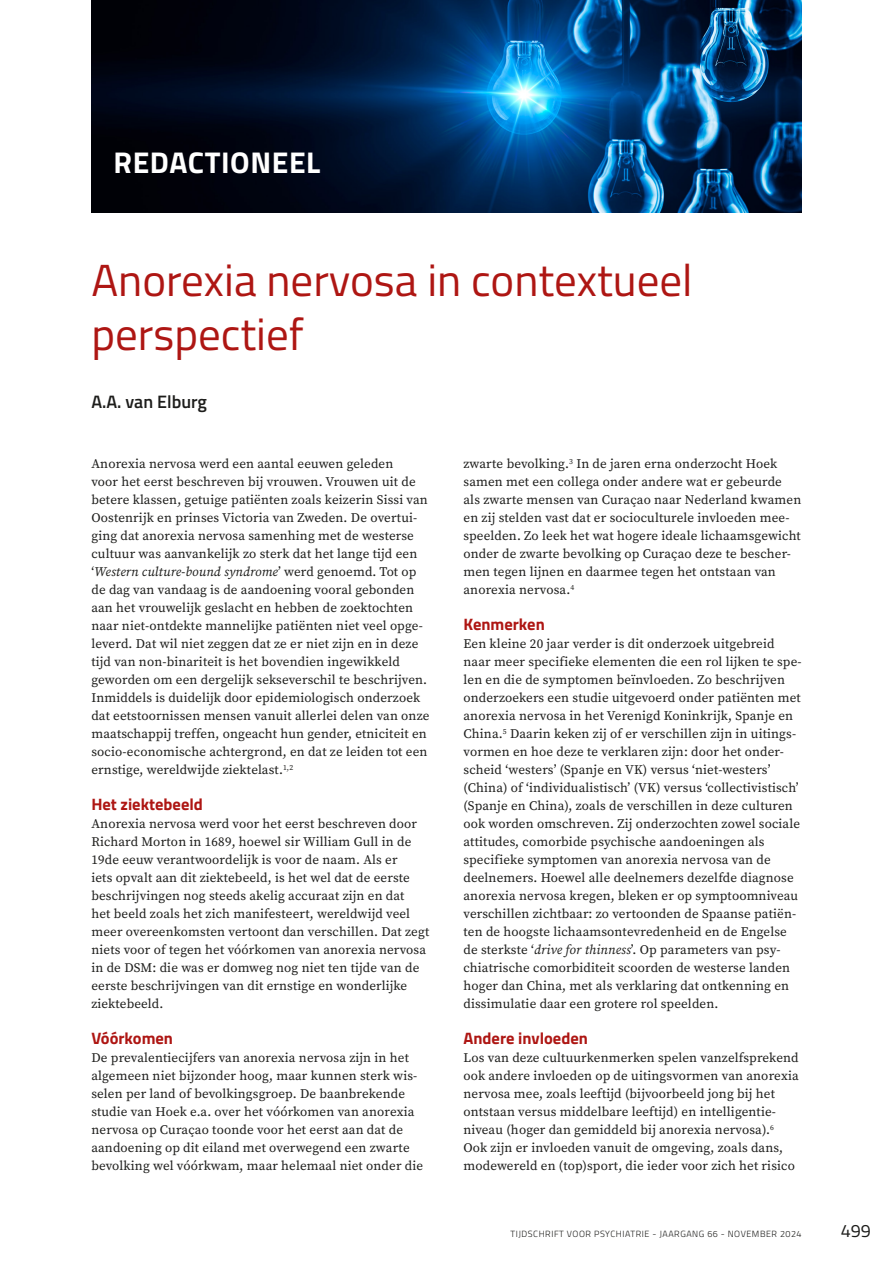
<style>
.page{position:relative;width:893px;height:1263px;background:#fff}
.page>*{position:absolute;margin:0;border:0;box-sizing:border-box;transform-origin:0 0}
.tvp_title_nld{font:45px/54px "Titillium Web";color:#ae1613}
.tvp_section{font:700 30px "Titillium Web";letter-spacing:.02em;color:#fff}
.tvp_authors_nld{font:600 18px "Titillium Web";color:#1d1d1b}
.t1{font:18px "Titillium Web";color:#1d1d1b}
.k2{font:700 16.5px "Titillium Web";color:#ae1613}
.standaard{font:13.2px/18px "Source Serif Variable";letter-spacing:.01em;color:#1d1d1b}
.t2{font:300 9px "Titillium Web";letter-spacing:.06em;color:#1d1d1b}
.s1{font-style:italic}
</style>
<div class="page">
<img style="left:91px;top:0;width:710px;height:213px">
<p class="tvp_section" style="left:114px;top:140px;width:208px">REDACTIONEEL</p>
<p class="tvp_title_nld" style="left:91px;top:251px;width:603px">Anorexia nervosa in contextueel perspectief</p>
<p class="tvp_authors_nld" style="left:91px;top:388px;width:117px">A.A. van Elburg</p>
<p class="standaard" style="left:91px;top:455px;width:340px">Anorexia nervosa werd een aantal eeuwen geleden<br>voor het eerst beschreven bij vrouwen. Vrouwen uit de betere klassen, getuige patiënten zoals keizerin Sissi van Oostenrijk en prinses Victoria van Zweden. De overtui&shy;ging dat anorexia nervosa samenhing met de westerse cultuur was aanvankelijk zo sterk dat het lange tijd een ‘<span class="s1">Western culture-bound syndrome</span>’ werd genoemd. Tot op de dag van vandaag is de aandoening vooral gebonden aan het vrouwelijk geslacht en hebben de zoektochten naar niet-ontdekte mannelijke patiënten niet veel opge&shy;leverd. Dat wil niet zeggen dat ze er niet zijn en in deze tijd van non-binariteit is het bovendien ingewikkeld geworden om een dergelijk sekseverschil te beschrijven.<br>Inmiddels is duidelijk door epidemiologisch onderzoek dat eetstoornissen mensen vanuit allerlei delen van onze maatschappij treffen, ongeacht hun gender, etniciteit en socio-economische achtergrond, en dat ze leiden tot een ernstige, wereldwijde ziektelast.<sup>1,2</sup></p>
<p class="k2" style="left:91px;top:792px;width:113px">Het ziektebeeld</p>
<p class="standaard" style="left:91px;top:815px;width:339px">Anorexia nervosa werd voor het eerst beschreven door Richard Morton in 1689, hoewel sir William Gull in de 19de eeuw verantwoordelijk is voor de naam. Als er<br>iets opvalt aan dit ziektebeeld, is het wel dat de eerste beschrijvingen nog steeds akelig accuraat zijn en dat<br>het beeld zoals het zich manifesteert, wereldwijd veel meer overeenkomsten vertoont dan verschillen. Dat zegt niets voor of tegen het vóórkomen van anorexia nervosa in de DSM: die was er domweg nog niet ten tijde van de eerste beschrijvingen van dit ernstige en wonderlijke ziektebeeld.</p>
<p class="k2" style="left:91px;top:1026px;width:83px">Vóórkomen</p>
<p class="standaard" style="left:91px;top:1049px;width:333px">De prevalentiecijfers van anorexia nervosa zijn in het algemeen niet bijzonder hoog, maar kunnen sterk wis&shy;selen per land of bevolkingsgroep. De baanbrekende studie van Hoek e.a. over het vóórkomen van anorexia nervosa op Curaçao toonde voor het eerst aan dat de aandoening op dit eiland met overwegend een zwarte bevolking wel vóórkwam, maar helemaal niet onder die</p>
<p class="standaard" style="left:463px;top:455px;width:339px">zwarte bevolking.<sup>3</sup> In de jaren erna onderzocht Hoek samen met een collega onder andere wat er gebeurde als zwarte mensen van Curaçao naar Nederland kwamen en zij stelden vast dat er socioculturele invloeden mee&shy;speelden. Zo leek het wat hogere ideale lichaamsgewicht onder de zwarte bevolking op Curaçao deze te bescher&shy;men tegen lijnen en daarmee tegen het ontstaan van anorexia nervosa.<sup>4</sup></p>
<p class="k2" style="left:463px;top:612px;width:83px">Kenmerken</p>
<p class="standaard" style="left:463px;top:635px;width:340px">Een kleine 20 jaar verder is dit onderzoek uitgebreid naar meer specifieke elementen die een rol lijken te spe&shy;len en die de symptomen beïnvloeden. Zo beschrijven onderzoekers een studie uitgevoerd onder patiënten met anorexia nervosa in het Verenigd Koninkrijk, Spanje en China.<sup>5</sup> Daarin keken zij of er verschillen zijn in uitings&shy;vormen en hoe deze te verklaren zijn: door het onder&shy;scheid ‘westers’ (Spanje en VK) versus ‘niet-westers’ (China) of ‘individualistisch’ (VK) versus ‘collectivistisch’ (Spanje en China), zoals de verschillen in deze culturen ook worden omschreven. Zij onderzochten zowel sociale attitudes, comorbide psychische aandoeningen als specifieke symptomen van anorexia nervosa van de deelnemers. Hoewel alle deelnemers dezelfde diagnose anorexia nervosa kregen, bleken er op symptoomniveau verschillen zichtbaar: zo vertoonden de Spaanse patiën&shy;ten de hoogste lichaamsontevredenheid en de Engelse de sterkste ‘<span class="s1">drive for thinness</span>’. Op parameters van psy&shy;chiatrische comorbiditeit scoorden de westerse landen hoger dan China, met als verklaring dat ontkenning en dissimulatie daar een grotere rol speelden.</p>
<p class="k2" style="left:463px;top:1026px;width:126px">Andere invloeden</p>
<p class="standaard" style="left:463px;top:1049px;width:337px">Los van deze cultuurkenmerken spelen vanzelfsprekend ook andere invloeden op de uitingsvormen van anorexia nervosa mee, zoals leeftijd (bijvoorbeeld jong bij het ontstaan versus middelbare leeftijd) en intelligentie&shy;niveau (hoger dan gemiddeld bij anorexia nervosa).<sup>6<br></sup>Ook zijn er invloeden vanuit de omgeving, zoals dans, modewereld en (top)sport, die ieder voor zich het risico</p>
<p class="t2" style="left:510px;top:1228px;width:293px">TIJDSCHRIFT VOOR PSYCHIATRIE - JAARGANG 66 - NOVEMBER 2024</p>
<h3 class="t1" style="left:841px;top:1218px;width:32px">499</h3>
</div>
